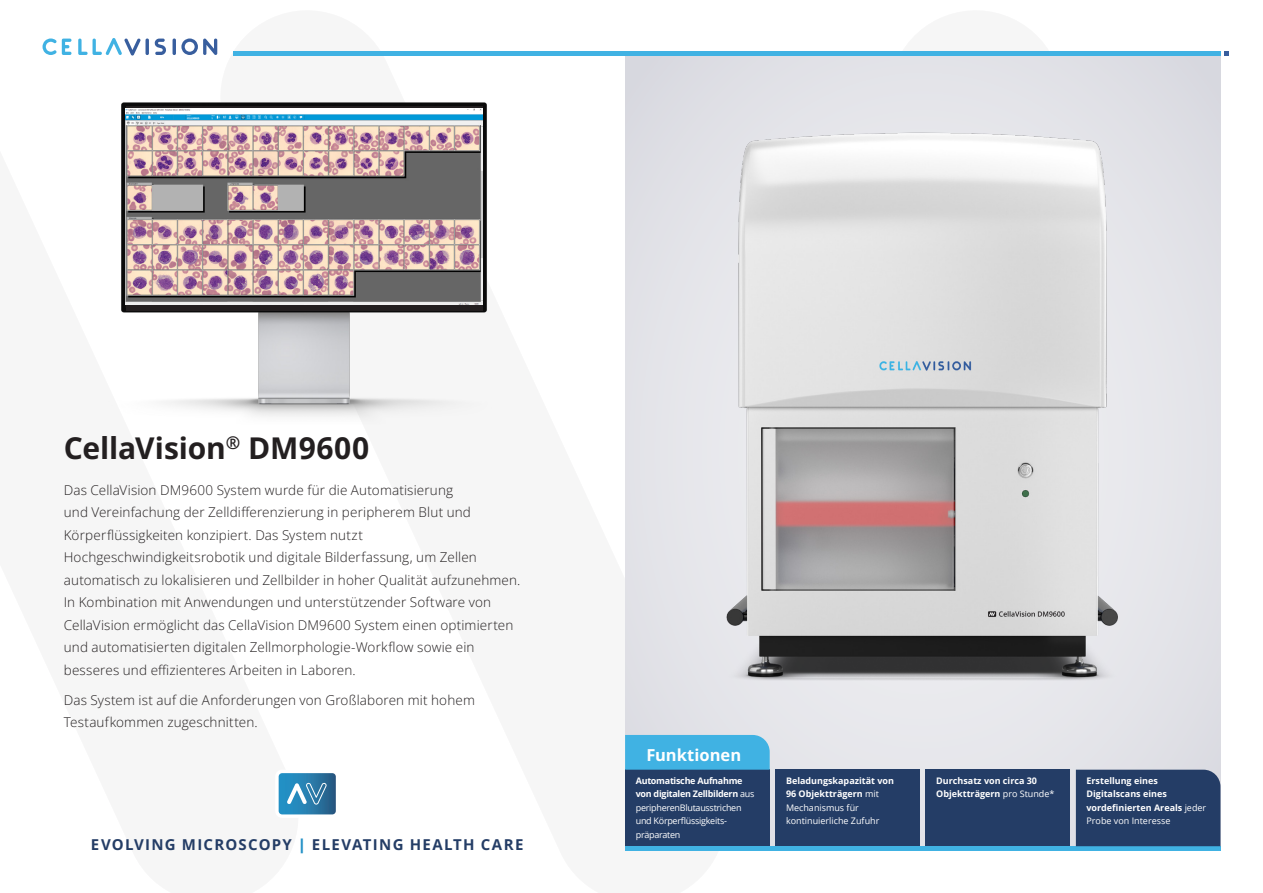
<style>
.page{position:relative;width:1263px;height:893px;background:#fff}
.page>*{position:absolute;margin:0;border:0;box-sizing:border-box;transform-origin:0 0}
.Huvudrubbe{font:700 30px "Open Sans";letter-spacing:-.005em;color:#231f20}
.Text_på_blått_fält{font:700 16.5px "Open Sans";color:#fff}
.Huvudrubbe-2{font:700 15px "Open Sans";letter-spacing:.085em;color:#243d66}
.Brödtext{font:300 13.5px/22.5px "Open Sans";letter-spacing:.01em;color:#231f20}
.Features{font:700 9px/13.5px "Open Sans";color:#fff}
.Features-2{font:700 9px/13.5px "Open Sans";letter-spacing:-.03em;color:#fff}
.Features-3{font:9px/13.5px "Open Sans";color:#fff}
.Features-4{font:9px/13.5px "Open Sans";letter-spacing:-.03em;color:#fff}
.s1{font-weight:800;color:#2190c6}
.s2{font-weight:400}
</style>
<div class="page">
<svg style="left:42px;top:38px;width:176px;height:18px"></svg>
<div style="left:625px;top:53px;width:595px;height:797px;background:#e4e4e9"></div>
<hr style="left:625px;top:846px;width:595px;height:4px;background:#40b2e3">
<hr style="left:233px;top:51px;width:987px;height:4px;background:#40b2e3">
<svg style="left:1225px;top:51px;width:4px;height:4px"></svg>
<div style="left:625px;top:770px;width:145px;height:76px;background:#243d66"></div>
<div style="left:775px;top:770px;width:145px;height:76px;background:#243d66"></div>
<div style="left:926px;top:770px;width:144px;height:76px;background:#243d66"></div>
<div style="left:1076px;top:770px;width:144px;height:76px;background:#243d66"></div>
<img style="left:726px;top:132px;width:392px;height:548px">
<div style="left:275px;top:770px;width:64px;height:48px;border:3px solid #fff;border-radius:5px"></div>
<svg style="left:277px;top:771px;width:61px;height:45px"></svg>
<img style="left:121px;top:102px;width:367px;height:322px">
<svg style="left:126px;top:106px;width:356px;height:204px;fill:#231f20"></svg>
<img style="left:126px;top:109px;width:356px;height:195px">
<div style="left:625px;top:735px;width:145px;height:35px;background:#40b2e3"></div>
<p class="Huvudrubbe" style="left:64px;top:427px;width:307px">CellaVision<sup>®</sup> DM9600</p>
<p class="Brödtext" style="left:64px;top:478px;width:458px">Das CellaVision DM9600 System wurde für die Automatisierung<br>und Vereinfachung der Zelldifferenzierung in peripherem Blut und Körperflüssigkeiten konzipiert. Das System nutzt Hochgeschwindigkeitsrobotik und digitale Bilderfassung, um Zellen automatisch zu lokalisieren und Zellbilder in hoher Qualität aufzunehmen.<br>In Kombination mit Anwendungen und unterstützender Software von CellaVision ermöglicht das CellaVision DM9600 System einen optimierten und automatisierten digitalen Zellmorphologie-Workflow sowie ein besseres und effizienteres Arbeiten in Laboren.</p>
<p class="Brödtext" style="left:64px;top:688px;width:413px">Das System ist auf die Anforderungen von Großlaboren mit hohem<br>Testaufkommen zugeschnitten.</p>
<p class="Huvudrubbe-2" style="left:91px;top:834px;width:434px">EVOLVING MICROSCOPY <span class="s1">|</span> ELEVATING HEALTH CARE</p>
<p class="Text_på_blått_fält" style="left:646px;top:743px;width:96px">Funktionen</p>
<p class="Features-2" style="left:636px;top:773px;width:120px">Automatische Aufnahme von digitalen Zellbildern <span class="s2">aus peripherenBlutausstrichen</span></p>
<p class="Features-4" style="left:636px;top:814px;width:93px">und Körperflüssigkeits&shy;präparaten</p>
<p class="Features" style="left:786px;top:773px;width:110px">Beladungskapazität von</p>
<p class="Features" style="left:786px;top:787px;width:95px">96 Objektträgern <span class="s2">mit</span></p>
<p class="Features-3" style="left:786px;top:800px;width:95px">Mechanismus für kontinuierliche Zufuhr</p>
<p class="Features" style="left:936px;top:773px;width:120px">Durchsatz von circa 30<br>Objektträgern <span class="s2">pro Stunde*</span></p>
<p class="Features" style="left:1086px;top:773px;width:73px">Erstellung eines</p>
<p class="Features" style="left:1086px;top:787px;width:121px">Digitalscans eines vordefinierten Areals <span class="s2">jeder<br>Probe von Interesse</span></p>
</div>
